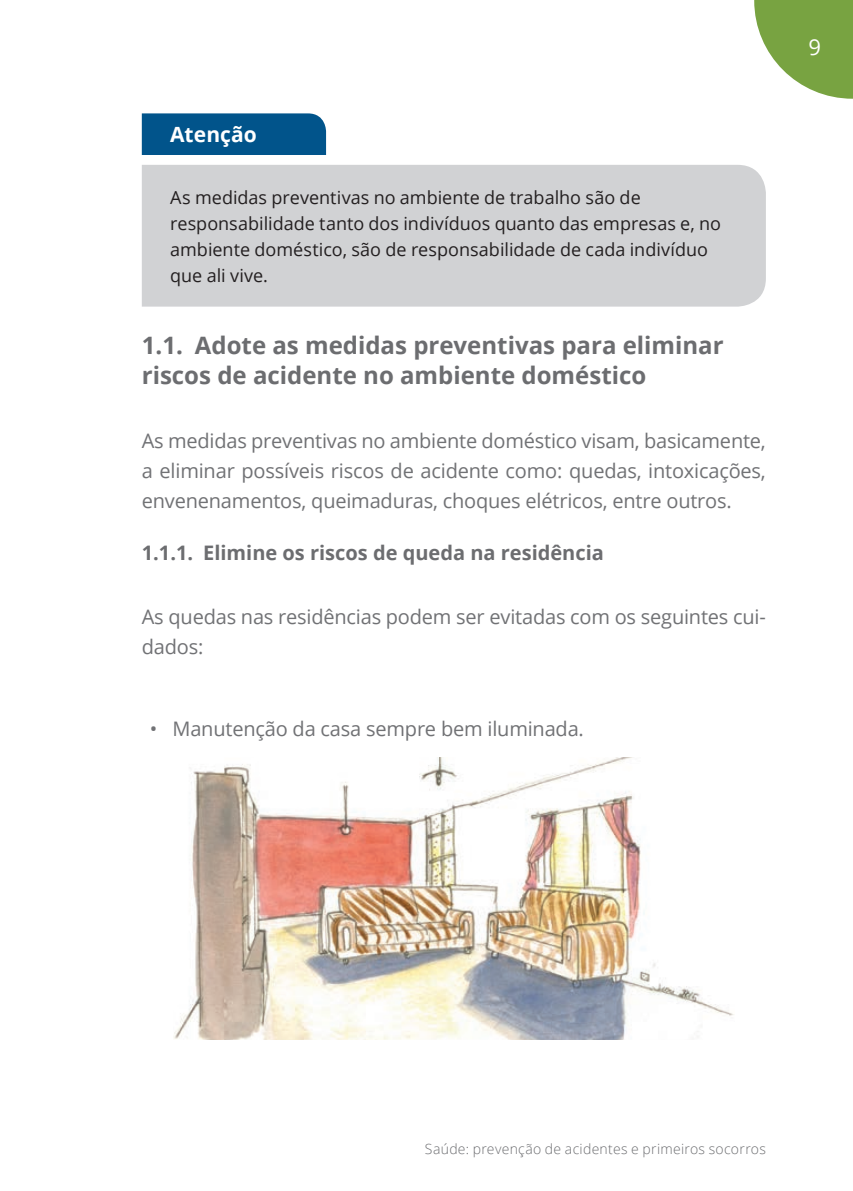
<style>
.page{position:relative;width:853px;height:1191px;background:#fff}
.page>*{position:absolute;margin:0;border:0;box-sizing:border-box;transform-origin:0 0}
.t1{font:700 24px/30px "Open Sans";color:#6c6d70}
.t2{font:22px "Open Sans";color:#fff}
.t3{font:700 21px "Open Sans";letter-spacing:.005em;color:#fff}
.t4{font:20px/30px "Open Sans";letter-spacing:-.01em;color:#717275;text-align:justify}
.t5{font:700 20px "Open Sans";color:#6c6d70}
.t6{font:18px/26px "Open Sans";color:#231f20}
.t7{font:300 14px "Open Sans";letter-spacing:.02em;color:#6c6d70}
</style>
<div class="page">
<div style="left:142px;top:165px;width:623px;height:141px;background:#d1d2d4"></div>
<div style="left:142px;top:113px;width:184px;height:42px;background:#01548b"></div>
<img style="left:174px;top:757px;width:560px;height:283px">
<svg style="left:754px;top:0;width:99px;height:99px"></svg>
<p class="t3" style="left:170px;top:120px;width:88px">Atenção</p>
<p class="t6" style="left:170px;top:184px;width:552px">As medidas preventivas no ambiente de trabalho são de responsabilidade tanto dos indivíduos quanto das empresas e, no ambiente doméstico, são de responsabilidade de cada indivíduo que ali vive.</p>
<p class="t1" style="left:142px;top:329px;width:583px">1.1. Adote as medidas preventivas para eliminar riscos de acidente no ambiente doméstico</p>
<p class="t4" style="left:142px;top:425px;width:625px">As medidas preventivas no ambiente doméstico visam, basicamente, a eliminar possíveis riscos de acidente como: quedas, intoxicações, envenenamentos, queimaduras, choques elétricos, entre outros.</p>
<p class="t5" style="left:142px;top:539px;width:463px">1.1.1. Elimine os riscos de queda na residência</p>
<p class="t4" style="left:142px;top:601px;width:625px">As quedas nas residências podem ser evitadas com os seguintes cui&shy;dados:</p>
<p class="t4" style="left:150px;top:713px;width:435px">• Manutenção da casa sempre bem iluminada.</p>
<p class="t2" style="left:808px;top:32px;width:14px">9</p>
<p class="t7" style="left:425px;top:1139px;width:342px">Saúde: prevenção de acidentes e primeiros socorros</p>
</div>
